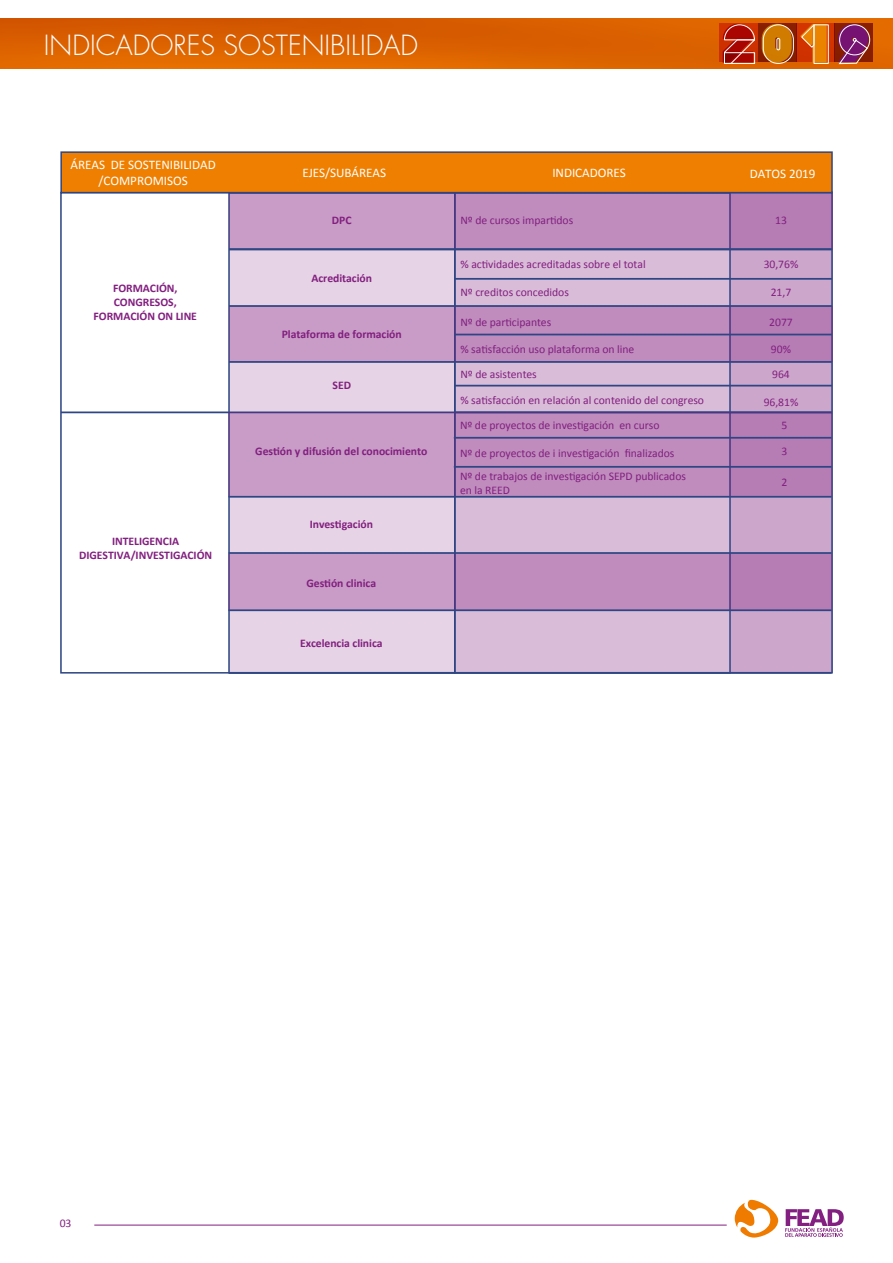
<style>
.page{position:relative;width:893px;height:1263px;background:#fff}
.page>*{position:absolute;margin:0;border:0;box-sizing:border-box;transform-origin:0 0}
.t1{font:300 27px "Futura Std";color:#fff}
.t2{font:13.05px/15.8px "Calibri";letter-spacing:-.005em;color:#fff;text-align:center}
.t3{font:11.7px/24.9px "Calibri";letter-spacing:-.005em;color:#821f7f}
.t4{font:700 11.7px/14px "Calibri";letter-spacing:-.005em;color:#821f7f;text-align:center}
</style>
<div class="page">
<div style="left:229px;top:193px;width:225px;height:480px;background:#e6d3e5"></div>
<div style="left:455px;top:193px;width:275px;height:480px;background:#d9bcd8"></div>
<div style="left:730px;top:192px;width:102px;height:481px;background:#cda6cc"></div>
<div style="left:229px;top:193px;width:603px;height:57px;background:linear-gradient(to right,#cba1c9,#b67db5)"></div>
<div style="left:229px;top:306px;width:603px;height:56px;background:linear-gradient(to right,#cba1c9,#b67db5)"></div>
<hr style="left:454px;top:334px;width:378px;height:1px;background:#2f4684">
<hr style="left:454px;top:278px;width:378px;height:2px;background:#2f4684">
<hr style="left:61px;top:411px;width:771px;height:2px;background:#2f4684">
<hr style="left:229px;top:305px;width:603px;height:2px;background:#2f4684">
<hr style="left:229px;top:361px;width:603px;height:2px;background:#2f4684">
<hr style="left:229px;top:248px;width:603px;height:2px;background:#2f4684">
<hr style="left:454px;top:385px;width:378px;height:1px;background:#2f4684">
<div style="left:61px;top:152px;width:771px;height:41px;background:#ef7f00"></div>
<div style="left:60px;top:151px;width:773px;height:42px;border:1px solid #2f4684"></div>
<hr style="left:94px;top:1225px;width:633px;height:1px;background:#821f7f">
<div style="left:229px;top:554px;width:603px;height:56px;background:linear-gradient(to right,#cba1c9,#b67db5)"></div>
<div style="left:229px;top:412px;width:603px;height:85px;background:linear-gradient(to right,#cba1c9,#b57db5)"></div>
<hr style="left:229px;top:672px;width:603px;height:2px;background:#2f4684">
<hr style="left:454px;top:437px;width:378px;height:2px;background:#2f4684">
<hr style="left:454px;top:466px;width:378px;height:2px;background:#2f4684">
<hr style="left:229px;top:552px;width:603px;height:2px;background:#2f4684">
<hr style="left:229px;top:609px;width:603px;height:2px;background:#2f4684">
<hr style="left:229px;top:496px;width:603px;height:2px;background:#2f4684">
<svg style="left:785px;top:1209px;width:59px;height:28px"></svg>
<svg style="left:735px;top:1199px;width:44px;height:39px"></svg>
<div style="left:0;top:18px;width:893px;height:51px;background:#da6200"></div>
<div style="left:835px;top:24px;width:38px;height:38px;background:#891e00"></div>
<div style="left:796px;top:24px;width:39px;height:38px;background:#d13300"></div>
<div style="left:758px;top:24px;width:38px;height:38px;background:linear-gradient(to bottom,#891f00,#841c00)"></div>
<svg style="left:719px;top:24px;width:39px;height:38px"></svg>
<svg style="left:800px;top:24px;width:29px;height:40px"></svg>
<svg style="left:838px;top:24px;width:32px;height:40px"></svg>
<svg style="left:723px;top:24px;width:32px;height:40px"></svg>
<svg style="left:762px;top:24px;width:32px;height:40px"></svg>
<h1 class="t1" style="left:44px;top:29px;width:376px">INDICADORES SOSTENIBILIDAD</h1>
<p class="t2" style="left:71px;top:156px;width:147px">ÁREAS DE SOSTENIBILIDAD /COMPROMISOS</p>
<p class="t2" style="left:302px;top:164px;width:85px">EJES/SUBÁREAS</p>
<p class="t2" style="left:552px;top:164px;width:75px">INDICADORES</p>
<p class="t2" style="left:750px;top:166px;width:67px">DATOS 2019</p>
<p class="t4" style="left:94px;top:280px;width:105px">FORMACIÓN,<br>CONGRESOS,<br>FORMACIÓN ON LINE</p>
<p class="t4" style="left:79px;top:533px;width:135px">INTELIGENCIA<br>DIGESTIVA/INVESTIGACIÓN</p>
<p class="t4" style="left:332px;top:212px;width:21px">DPC</p>
<p class="t4" style="left:311px;top:270px;width:62px">Acreditación</p>
<p class="t4" style="left:282px;top:326px;width:121px">Plataforma de formación</p>
<p class="t4" style="left:333px;top:377px;width:20px">SED</p>
<p class="t4" style="left:255px;top:443px;width:174px">Gestión y difusión del conocimiento</p>
<p class="t4" style="left:310px;top:517px;width:65px">Investigación</p>
<p class="t4" style="left:306px;top:575px;width:71px">Gestión clinica</p>
<p class="t4" style="left:300px;top:635px;width:84px">Excelencia clinica</p>
<p class="t3" style="left:460px;top:208px;width:114px">Nº de cursos impartidos</p>
<p class="t3" style="left:460px;top:251px;width:187px">% actividades acreditadas sobre el total</p>
<p class="t3" style="left:460px;top:279px;width:110px">Nº creditos concedidos</p>
<p class="t3" style="left:460px;top:309px;width:92px">Nº de participantes</p>
<p class="t3" style="left:460px;top:336px;width:175px">% satisfacción uso plataforma on line<br>Nº de asistentes</p>
<p class="t3" style="left:460px;top:387px;width:245px">% satisfacción en relación al contenido del congreso</p>
<p class="t3" style="left:460px;top:412px;width:201px">Nº de proyectos de investigación en curso</p>
<p class="t3" style="left:460px;top:441px;width:227px;line-height:23.1px">Nº de proyectos de i investigación finalizados<br>Nº de trabajos de investigación SEPD publicados</p>
<p class="t3" style="left:460px;top:477px;width:51px">en la REED</p>
<p class="t3" style="left:775px;top:207px;width:13px">13</p>
<p class="t3" style="left:764px;top:251px;width:36px">30,76%</p>
<p class="t3" style="left:771px;top:279px;width:22px">21,7</p>
<p class="t3" style="left:769px;top:309px;width:25px">2077</p>
<p class="t3" style="left:771px;top:336px;width:22px">90%<br>964</p>
<p class="t3" style="left:764px;top:389px;width:36px">96,81%</p>
<p class="t3" style="left:782px;top:412px;width:7px;line-height:25.3px">5<br>3</p>
<p class="t3" style="left:782px;top:469px;width:7px">2</p>
<p class="t3" style="left:60px;top:1210px;width:13px">03</p>
</div>
